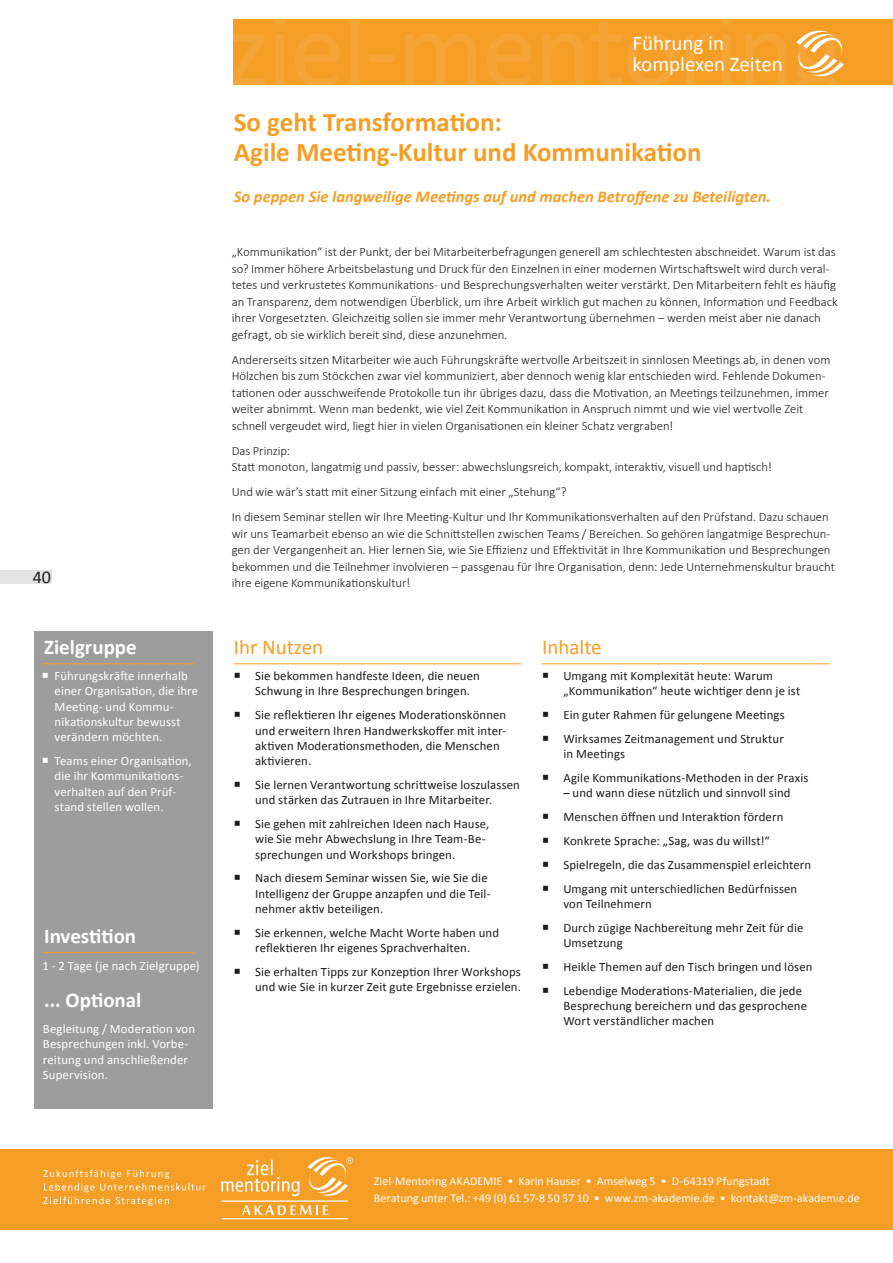
<style>
.page{position:relative;width:893px;height:1263px;background:#fff}
.page>*{position:absolute;margin:0;border:0;box-sizing:border-box;transform-origin:0 0}
.t1{font:700 27px/30px "Calibri";color:#f59e25}
.t2{font:700 21px "Calibri";color:#fff}
.t3{font:21px/21.1px "Calibri";color:#fff}
.t4{font:21px "Calibri";color:#f59e25}
.t5{font:18px "Calibri";color:#1d1d1b}
.t6{font:italic 700 16.5px "Calibri";color:#f59e25}
.t7{font:300 12.75px/16.5px "Calibri";letter-spacing:-.005em;color:#1d1d1b}
.t8{font:12.75px/15.3px "Calibri";letter-spacing:.01em;color:#1d1d1b}
.t9{font:12.75px/15.3px "Calibri";letter-spacing:.01em;color:#fff}
.t10{font:12px/16.5px "Calibri";color:#fff}
</style>
<div class="page">
<div style="left:234px;top:20px;width:659px;height:65px;background:#f59e25"></div>
<svg style="left:233px;top:19px;width:607px;height:66px"></svg>
<div style="left:34px;top:631px;width:179px;height:478px;background:#9d9d9d"></div>
<hr style="left:234px;top:663px;width:287px;height:1px;background:#f59e25">
<hr style="left:43px;top:663px;width:152px;height:1px;background:#f59e25">
<hr style="left:43px;top:952px;width:152px;height:1px;background:#f59e25">
<hr style="left:542px;top:663px;width:287px;height:1px;background:#f59e25">
<svg style="left:790px;top:27px;width:54px;height:53px"></svg>
<div style="left:0;top:570px;width:51px;height:13px;background:#e4e4e3"></div>
<div style="left:0;top:1149px;width:893px;height:80px;background:#f59e25"></div>
<svg style="left:242px;top:1205px;width:86px;height:10px"></svg>
<hr style="left:222px;top:1200px;width:126px;height:2px;background:#fff">
<hr style="left:222px;top:1218px;width:126px;height:1px;background:#fff">
<svg style="left:221px;top:1157px;width:132px;height:40px"></svg>
<svg style="left:43px;top:1169px;width:163px;height:37px"></svg>
<h2 class="t3" style="left:632px;top:33px;width:152px">Führung in komplexen Zeiten</h2>
<h3 class="t5" style="left:33px;top:566px;width:20px">40</h3>
<h1 class="t1" style="left:234px;top:107px;width:469px">So geht Transformation:<br>Agile Meeting-Kultur und Kommunikation</h1>
<p class="t6" style="left:234px;top:186px;width:539px">So peppen Sie langweilige Meetings auf und machen Betroffene zu Beteiligten.</p>
<p class="t7" style="left:232px;top:243px;width:608px">„Kommunikation“ ist der Punkt, der bei Mitarbeiterbefragungen generell am schlechtesten abschneidet. Warum ist das so? Immer höhere Arbeitsbelastung und Druck für den Einzelnen in einer modernen Wirtschaftswelt wird durch veral&shy;tetes und verkrustetes Kommunikations- und Besprechungsverhalten weiter verstärkt. Den Mitarbeitern fehlt es häufig an Transparenz, dem notwendigen Überblick, um ihre Arbeit wirklich gut machen zu können, Information und Feedback ihrer Vorgesetzten. Gleichzeitig sollen sie immer mehr Verantwortung übernehmen – werden meist aber nie danach gefragt, ob sie wirklich bereit sind, diese anzunehmen.</p>
<p class="t7" style="left:232px;top:351px;width:600px">Andererseits sitzen Mitarbeiter wie auch Führungskräfte wertvolle Arbeitszeit in sinnlosen Meetings ab, in denen vom Hölzchen bis zum Stöckchen zwar viel kommuniziert, aber dennoch wenig klar entschieden wird. Fehlende Dokumen&shy;tationen oder ausschweifende Protokolle tun ihr übriges dazu, dass die Motivation, an Meetings teilzunehmen, immer weiter abnimmt. Wenn man bedenkt, wie viel Zeit Kommunikation in Anspruch nimmt und wie viel wertvolle Zeit schnell vergeudet wird, liegt hier in vielen Organisationen ein kleiner Schatz vergraben!</p>
<p class="t7" style="left:232px;top:442px;width:542px">Das Prinzip:<br>Statt monoton, langatmig und passiv, besser: abwechslungsreich, kompakt, interaktiv, visuell und haptisch!</p>
<p class="t7" style="left:232px;top:479px;width:599px;line-height:25px">Und wie wär’s statt mit einer Sitzung einfach mit einer „Stehung“?<br>In diesem Seminar stellen wir Ihre Meeting-Kultur und Ihr Kommunikationsverhalten auf den Prüfstand. Dazu schauen</p>
<p class="t7" style="left:232px;top:525px;width:605px">wir uns Teamarbeit ebenso an wie die Schnittstellen zwischen Teams / Bereichen. So gehören langatmige Besprechun&shy;gen der Vergangenheit an. Hier lernen Sie, wie Sie Effizienz und Effektivität in Ihre Kommunikation und Besprechungen bekommen und die Teilnehmer involvieren – passgenau für Ihre Organisation, denn: Jede Unternehmenskultur braucht ihre eigene Kommunikationskultur!</p>
<h2 class="t2" style="left:44px;top:633px;width:94px">Zielgruppe</h2>
<h2 class="t4" style="left:234px;top:633px;width:91px">Ihr Nutzen</h2>
<p class="t9" style="left:55px;top:668px;width:145px">Führungskräfte innerhalb einer Organisation, die ihre<br>Meeting- und Kommu&shy;nikationskultur bewusst verändern möchten.</p>
<p class="t9" style="left:55px;top:753px;width:139px">Teams einer Organisation, die ihr Kommunikations&shy;verhalten auf den Prüf&shy;stand stellen wollen.</p>
<h2 class="t2" style="left:44px;top:923px;width:94px">Investition</h2>
<p class="t9" style="left:43px;top:958px;width:159px">1 - 2 Tage (je nach Zielgruppe)</p>
<h2 class="t2" style="left:44px;top:986px;width:99px">... Optional</h2>
<p class="t9" style="left:43px;top:1021px;width:154px">Begleitung / Moderation von<br>Besprechungen inkl. Vorbe&shy;reitung und anschließender<br>Supervision.</p>
<p class="t8" style="left:255px;top:668px;width:226px">Sie bekommen handfeste Ideen, die neuen<br>Schwung in Ihre Besprechungen bringen.</p>
<p class="t8" style="left:255px;top:707px;width:253px">Sie reflektieren Ihr eigenes Moderationskönnen und erweitern Ihren Handwerkskoffer mit inter&shy;aktiven Moderationsmethoden, die Menschen aktivieren.</p>
<p class="t8" style="left:255px;top:777px;width:266px">Sie lernen Verantwortung schrittweise loszulassen und stärken das Zutrauen in Ihre Mitarbeiter.</p>
<p class="t8" style="left:255px;top:816px;width:236px">Sie gehen mit zahlreichen Ideen nach Hause, wie Sie mehr Abwechslung in Ihre Team-Be&shy;sprechungen und Workshops bringen.</p>
<p class="t8" style="left:255px;top:870px;width:237px">Nach diesem Seminar wissen Sie, wie Sie die<br>Intelligenz der Gruppe anzapfen und die Teil&shy;nehmer aktiv beteiligen.</p>
<p class="t8" style="left:255px;top:925px;width:245px">Sie erkennen, welche Macht Worte haben und reflektieren Ihr eigenes Sprachverhalten.</p>
<p class="t8" style="left:255px;top:964px;width:267px">Sie erhalten Tipps zur Konzeption Ihrer Workshops und wie Sie in kurzer Zeit gute Ergebnisse erzielen.</p>
<h2 class="t4" style="left:542px;top:633px;width:61px">Inhalte</h2>
<p class="t8" style="left:563px;top:668px;width:239px">Umgang mit Komplexität heute: Warum „Kommunikation“ heute wichtiger denn je ist</p>
<p class="t8" style="left:563px;top:703px;width:223px;line-height:23.9px">Ein guter Rahmen für gelungene Meetings<br>Wirksames Zeitmanagement und Struktur</p>
<p class="t8" style="left:563px;top:742px;width:247px;line-height:23.9px">in Meetings<br>Agile Kommunikations-Methoden in der Praxis</p>
<p class="t8" style="left:563px;top:781px;width:249px;line-height:23.9px">– und wann diese nützlich und sinnvoll sind Menschen öffnen und Interaktion fördern Konkrete Sprache: „Sag, was du willst!“ Spielregeln, die das Zusammenspiel erleichtern Umgang mit unterschiedlichen Bedürfnissen</p>
<p class="t8" style="left:563px;top:892px;width:242px;line-height:23.9px">von Teilnehmern<br>Durch zügige Nachbereitung mehr Zeit für die</p>
<p class="t8" style="left:563px;top:931px;width:251px;line-height:23.9px">Umsetzung<br>Heikle Themen auf den Tisch bringen und lösen<br>Lebendige Moderations-Materialien, die jede</p>
<p class="t8" style="left:563px;top:998px;width:245px">Besprechung bereichern und das gesprochene<br>Wort verständlicher machen</p>
<p class="t10" style="left:374px;top:1173px;width:487px">Ziel-Mentoring AKADEMIE • Karin Hauser • Amselweg 5 • D-64319 Pfungstadt<br>Beratung unter Tel.: +49 (0) 61 57-8 50 57 10 • www.zm-akademie.de • kontakt@zm-akademie.de</p>
</div>
